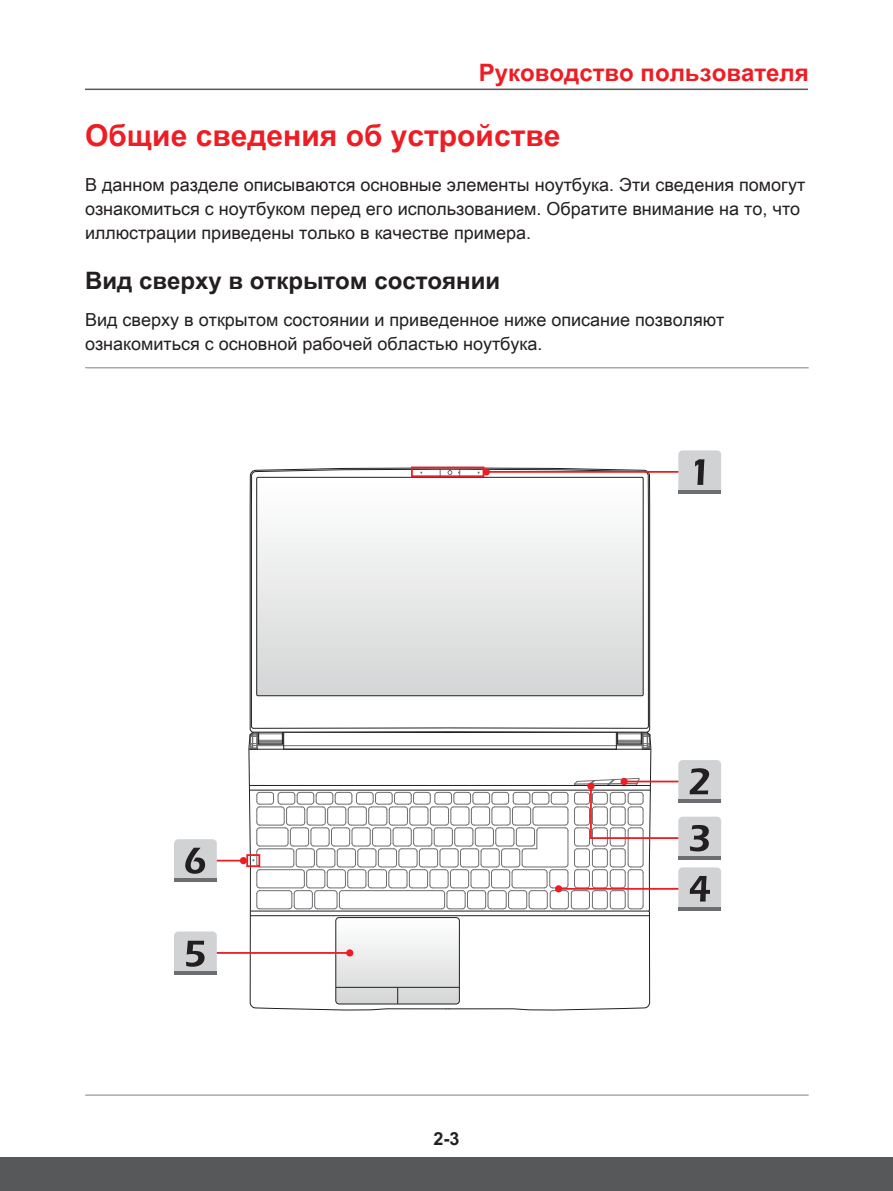
<style>
.page{position:relative;width:893px;height:1191px;background:#fff}
.page>*{position:absolute;margin:0;border:0;box-sizing:border-box;transform-origin:0 0}
.t1{font:700 30px "Arial Unicode MS";color:#ee1d23}
.t2{font:700 24px "Arial Unicode MS";color:#231f20}
.t3{font:700 24px "Arial Unicode MS";color:#ee1d23}
.t4{font:18px/24px "Arial Unicode MS";color:#231f20}
.t5{font:700 18px "Arial Unicode MS";color:#231f20}
</style>
<div class="page">
<hr style="left:85px;top:89px;width:723px;height:1px;background:#57585a">
<div style="left:0;top:1157px;width:893px;height:34px;background:#57585a"></div>
<hr style="left:85px;top:367px;width:724px;height:1px;background:#a8a9ad">
<hr style="left:85px;top:1094px;width:724px;height:1px;background:#a8a9ad">
<svg style="left:248px;top:733px;width:404px;height:278px"></svg>
<svg style="left:249px;top:472px;width:402px;height:261px"></svg>
<svg style="left:251px;top:466px;width:398px;height:263px"></svg>
<svg style="left:252px;top:778px;width:398px;height:226px"></svg>
<hr style="left:249px;top:785px;width:401px;height:1px;background:#231f20">
<hr style="left:249px;top:789px;width:401px;height:1px;background:#231f20">
<hr style="left:250px;top:910px;width:399px;height:1px;background:#231f20">
<hr style="left:250px;top:915px;width:399px;height:1px;background:#231f20">
<svg style="left:258px;top:479px;width:384px;height:215px"></svg>
<div style="left:256px;top:477px;width:388px;height:219px;border:1px solid #231f20"></div>
<hr style="left:180px;top:952px;width:170px;height:1px;background:#ee1d23">
<div style="left:346px;top:949px;width:7px;height:7px;background:#ee1d23;border-radius:50%"></div>
<svg style="left:174px;top:931px;width:43px;height:43px;background:#b2b2b4"></svg>
<hr style="left:183px;top:859px;width:60px;height:2px;background:#ee1d23">
<div style="left:240px;top:857px;width:7px;height:7px;background:#ee1d23;border-radius:50%"></div>
<div style="left:246px;top:854px;width:14px;height:13px;border:2px solid #ee1d23"></div>
<svg style="left:174px;top:839px;width:43px;height:43px;background:#afafb1"></svg>
<hr style="left:624px;top:780px;width:71px;height:2px;background:#ee1d23">
<div style="left:620px;top:778px;width:8px;height:7px;background:#ee1d23;border-radius:50%"></div>
<svg style="left:678px;top:760px;width:43px;height:43px;background:#b0b0b2"></svg>
<hr style="left:486px;top:471px;width:200px;height:2px;background:#ee1d23">
<div style="left:483px;top:468px;width:7px;height:7px;background:#ee1d23;border-radius:50%"></div>
<svg style="left:678px;top:450px;width:43px;height:43px;background:#bbbcbe"></svg>
<div style="left:411px;top:466px;width:73px;height:11px;border:2px solid #ee1d23"></div>
<hr style="left:590px;top:837px;width:110px;height:2px;background:#ee1d23">
<svg style="left:678px;top:816px;width:43px;height:43px;background:#b2b3b4"></svg>
<hr style="left:590px;top:786px;width:2px;height:53px;background:#ee1d23">
<div style="left:587px;top:782px;width:8px;height:8px;background:#ee1d23;border-radius:50%"></div>
<hr style="left:559px;top:888px;width:132px;height:1px;background:#ee1d23">
<div style="left:555px;top:885px;width:7px;height:7px;background:#ee1d23;border-radius:50%"></div>
<svg style="left:678px;top:867px;width:43px;height:43px;background:#b3b3b5"></svg>
<h2 class="t3" style="left:479px;top:55px;width:332px">Руководство пользователя</h2>
<h1 class="t1" style="left:85px;top:113px;width:477px">Общие сведения об устройстве</h1>
<p class="t4" style="left:85px;top:172px;width:722px">В данном разделе описываются основные элементы ноутбука. Эти сведения помогут ознакомиться с ноутбуком перед его использованием. Обратите внимание на то, что иллюстрации приведены только в качестве примера.</p>
<h2 class="t2" style="left:85px;top:263px;width:417px">Вид сверху в открытом состоянии</h2>
<p class="t4" style="left:85px;top:307px;width:641px">Вид сверху в открытом состоянии и приведенное ниже описание позволяют ознакомиться с основной рабочей областью ноутбука.</p>
<p class="t5" style="left:433px;top:1128px;width:28px">2-3</p>
</div>
